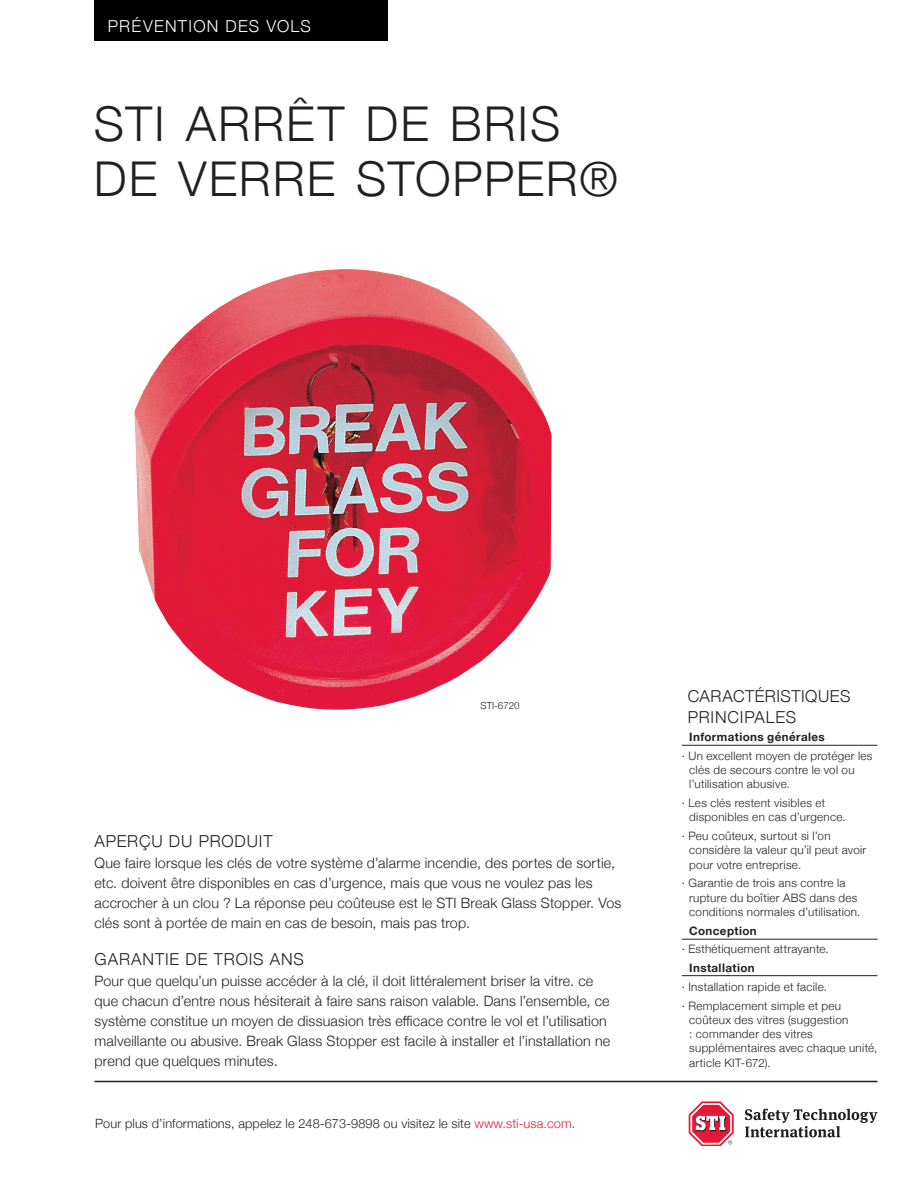
<style>
.page{position:relative;width:918px;height:1188px;background:#fff}
.page>*{position:absolute;margin:0;border:0;box-sizing:border-box;transform-origin:0 0}
.t1{font:300 48px/55.5px "Helvetica Neue";letter-spacing:.04em;color:#231f20}
.t2{font:300 16.5px/21px "Helvetica Neue";letter-spacing:.045em;color:#231f20}
.t3{font:300 16.5px "Helvetica Neue";letter-spacing:.075em;color:#fff}
.t4{font:300 14.25px/20.2px "Helvetica Neue";letter-spacing:.015em;color:#231f20}
.t5{font:300 12.75px "Helvetica Neue";letter-spacing:.01em;color:#231f20}
.t6{font:300 11.7px/14.2px "Helvetica Neue";letter-spacing:.025em;color:#231f20}
.t7{font:700 11.7px "Helvetica Neue";letter-spacing:.035em;color:#231f20}
.t8{font:300 9.75px "Helvetica Neue";color:#231f20}
.s1{color:#e51836}
</style>
<div class="page">
<div style="left:94px;top:0;width:294px;height:40px;background:#000001"></div>
<hr style="left:94px;top:1081px;width:784px;height:1px;background:#231f20">
<svg style="left:745px;top:1109px;width:133px;height:28px"></svg>
<svg style="left:689px;top:1101px;width:45px;height:45px"></svg>
<hr style="left:682px;top:939px;width:196px;height:1px;background:#231f20">
<hr style="left:682px;top:975px;width:196px;height:1px;background:#231f20">
<hr style="left:682px;top:745px;width:196px;height:1px;background:#231f20">
<img style="left:134px;top:269px;width:418px;height:441px">
<p class="t3" style="left:108px;top:13px;width:205px">PRÉVENTION DES VOLS</p>
<h1 class="t1" style="left:94px;top:93px;width:525px">STI ARRÊT DE BRIS<br>DE VERRE STOPPER®</h1>
<p class="t8" style="left:481px;top:698px;width:41px">STI-6720</p>
<p class="t2" style="left:94px;top:829px;width:180px">APERÇU DU PRODUIT</p>
<p class="t4" style="left:94px;top:852px;width:528px">Que faire lorsque les clés de votre système d’alarme incendie, des portes de sortie, etc. doivent être disponibles en cas d’urgence, mais que vous ne voulez pas les accrocher à un clou ? La réponse peu coûteuse est le STI Break Glass Stopper. Vos clés sont à portée de main en cas de besoin, mais pas trop.</p>
<p class="t2" style="left:94px;top:947px;width:211px">GARANTIE DE TROIS ANS</p>
<p class="t4" style="left:94px;top:969px;width:517px">Pour que quelqu’un puisse accéder à la clé, il doit littéralement briser la vitre. ce que chacun d’entre nous hésiterait à faire sans raison valable. Dans l’ensemble, ce système constitue un moyen de dissuasion très efficace contre le vol et l’utilisation malveillante ou abusive. Break Glass Stopper est facile à installer et l’installation ne prend que quelques minutes.</p>
<p class="t5" style="left:95px;top:1113px;width:482px">Pour plus d’informations, appelez le 248-673-9898 ou visitez le site <span class="s1">www.sti-usa.com</span>.</p>
<p class="t2" style="left:688px;top:684px;width:164px">CARACTÉRISTIQUES<br>PRINCIPALES</p>
<p class="t7" style="left:689px;top:728px;width:137px">Informations générales</p>
<p class="t6" style="left:689px;top:748px;width:185px;text-indent:-7px">· Un excellent moyen de protéger les clés de secours contre le vol ou l’utilisation abusive.</p>
<p class="t6" style="left:689px;top:795px;width:158px;text-indent:-7px">· Les clés restent visibles et disponibles en cas d’urgence.</p>
<p class="t6" style="left:689px;top:828px;width:179px;text-indent:-7px">· Peu coûteux, surtout si l’on considère la valeur qu’il peut avoir pour votre entreprise.</p>
<p class="t6" style="left:689px;top:875px;width:173px;text-indent:-7px">· Garantie de trois ans contre la rupture du boîtier ABS dans des conditions normales d’utilisation.</p>
<p class="t7" style="left:689px;top:921px;width:69px">Conception</p>
<p class="t6" style="left:682px;top:941px;width:149px">· Esthétiquement attrayante.</p>
<p class="t7" style="left:689px;top:959px;width:67px">Installation</p>
<p class="t6" style="left:682px;top:976px;width:161px;line-height:18.8px">· Installation rapide et facile.<br>· Remplacement simple et peu</p>
<p class="t6" style="left:689px;top:1012px;width:190px">coûteux des vitres (suggestion<br>: commander des vitres supplémentaires avec chaque unité, article KIT-672).</p>
</div>
